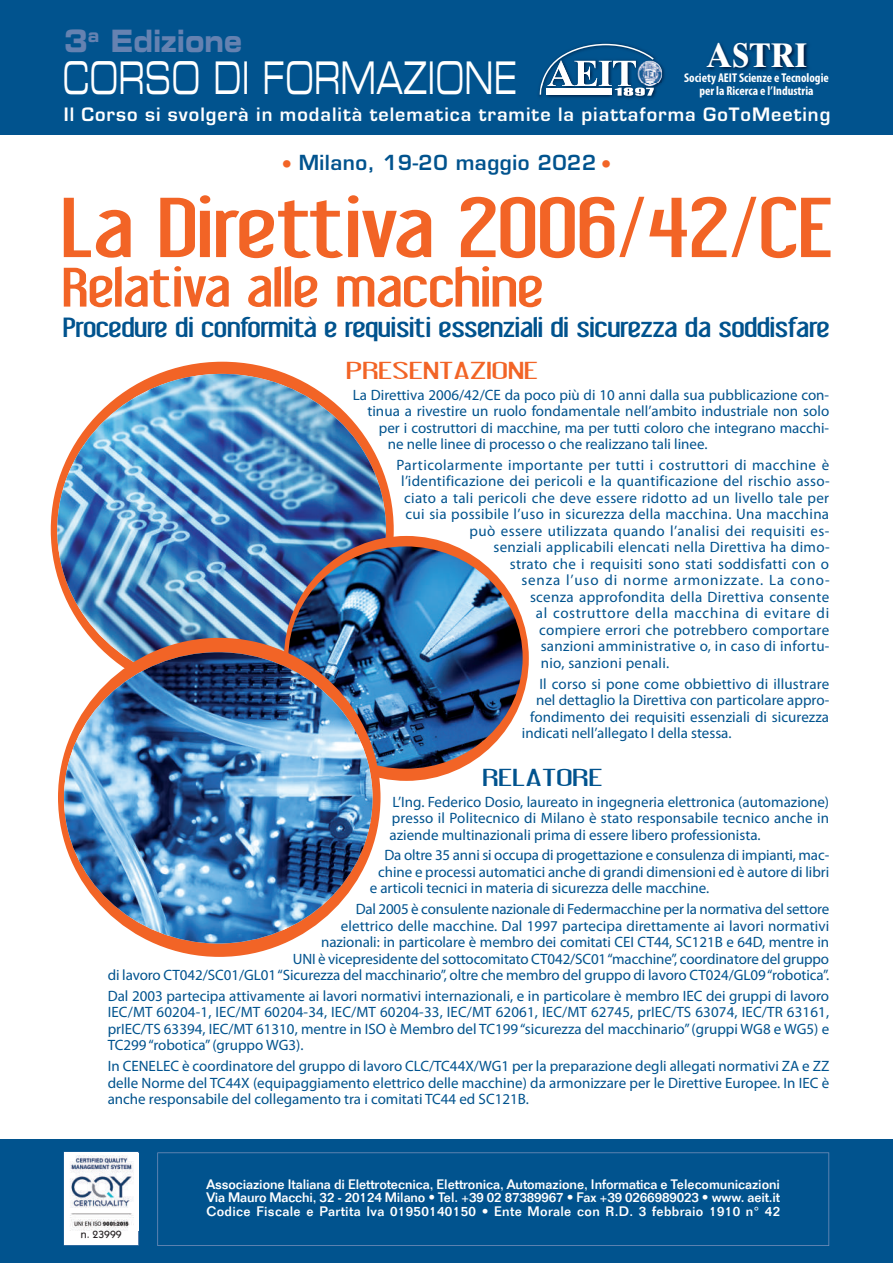
<style>
.page{position:relative;width:893px;height:1263px;background:#fff}
.page>*{position:absolute;margin:0;border:0;box-sizing:border-box;transform-origin:0 0}
.t1{font:82.5px "Impasto";color:#f26426}
.t2{font:54px "Impasto";color:#f26426}
.t3{font:45px "Eurostile Extended Two";color:#fff;scale:.59 1}
.t4{font:700 34.2px "Times Ten";color:#fff;scale:.92 1}
.t5{font:30.9px "Eurostile Bold Extended Two";color:#6582b1;scale:.78 1}
.t6{font:27px "Impasto";letter-spacing:-.005em;color:#01538e}
.t7{font:24px "Impasto Light Extraexpanded Reg";color:#f26426}
.t8{font:24px "Impasto Light Extraexpanded Reg";color:#01538e}
.t9{font:700 20.25px "Eurostile";letter-spacing:.05em;color:#fff}
.t10{font:600 20.25px "Eurostile";letter-spacing:.025em;color:#01538e}
.t11{font:15px/16.5px "Myriad Pro";color:#01538e;text-align:justify}
.t12{font:15px "Myriad Pro";letter-spacing:.02em;color:#01538e}
.t13{font:15px "Myriad Pro";letter-spacing:.03em;color:#01538e}
.t14{font:15px "Myriad Pro";letter-spacing:.025em;color:#01538e}
.t15{font:15px "Myriad Pro";letter-spacing:.045em;color:#01538e}
.t16{font:15px "Myriad Pro";letter-spacing:.055em;color:#01538e}
.t17{font:500 13.5px/13.5px "Folio";letter-spacing:.025em;color:#fff;text-align:justify}
.t18{font:700 condensed 12.75px/12.8px "Myriad Pro";color:#fff;text-align:center}
.t19{font:500 10.5px "Itc Kabel";color:#231f20}
.s1{font-weight:400;font-size:27px;color:#f26426}
</style>
<div class="page">
<div style="left:0;top:0;width:893px;height:134px;background:#01538e"></div>
<div style="left:0;top:1140px;width:893px;height:123px;background:#01538e"></div>
<svg style="left:157px;top:1152px;width:672px;height:94px"></svg>
<img style="left:707px;top:43px;width:102px;height:28px">
<img style="left:662px;top:67px;width:3px;height:15px">
<img style="left:655px;top:60px;width:7px;height:23px">
<img style="left:655px;top:83px;width:7px;height:11px">
<svg style="left:539px;top:43px;width:116px;height:56px"></svg>
<svg style="left:64px;top:1152px;width:75px;height:93px"></svg>
<div style="left:65px;top:1152px;width:73px;height:92px;background:#fff"></div>
<img style="left:70px;top:1155px;width:64px;height:75px">
<div style="left:51px;top:362px;width:343px;height:336px;background:#f26426;border-radius:50%"></div>
<img style="left:57px;top:374px;width:329px;height:312px;border-radius:50%">
<div style="left:284px;top:536px;width:245px;height:245px;background:#f26426;border-radius:50%"></div>
<img style="left:288px;top:546px;width:235px;height:223px;border-radius:50%">
<div style="left:58px;top:638px;width:322px;height:319px;background:#f26426;border-radius:50%"></div>
<img style="left:64px;top:652px;width:308px;height:291px;border-radius:50%">
<h3 class="t5" style="left:64px;top:30px;width:229px">3<sup>a</sup> Edizione</h3>
<h3 class="t4" style="left:706px;top:42px;width:111px">ASTRI</h3>
<p class="t18" style="left:684px;top:72px;width:146px">Society AEIT Scienze e Tecnologie per la Ricerca e l’Industria</p>
<h3 class="t9" style="left:64px;top:107px;width:768px">Il Corso si svolgerà in modalità telematica tramite la piattaforma GoToMeeting</h3>
<h3 class="t3" style="left:62px;top:62px;width:772px">CORSO DI FORMAZIONE</h3>
<h3 class="t10" style="left:283px;top:155px;width:328px"><span class="s1">•</span> Milano, 19-20 maggio 2022 <span class="s1">•</span></h3>
<h1 class="t1" style="left:64px;top:180px;width:773px">La Direttiva 2006/42/CE</h1>
<h2 class="t2" style="left:64px;top:256px;width:483px">Relativa alle macchine</h2>
<h3 class="t6" style="left:64px;top:311px;width:768px">Procedure di conformità e requisiti essenziali di sicurezza da soddisfare</h3>
<h3 class="t7" style="left:347px;top:362px;width:193px">PRESENTAZIONE</h3>
<p class="t11" style="left:353px;top:388px;width:478px">La Direttiva 2006/42/CE da poco più di 10 anni dalla sua pubblicazione con-</p>
<p class="t11" style="left:367px;top:404px;width:463px">tinua a rivestire un ruolo fondamentale nell’ambito industriale non solo</p>
<p class="t11" style="left:379px;top:421px;width:452px">per i costruttori di macchine, ma per tutti coloro che integrano macchi-</p>
<p class="t11" style="left:388px;top:437px;width:321px">ne nelle linee di processo o che realizzano tali linee.</p>
<p class="t13" style="left:397px;top:459px;width:434px">Particolarmente importante per tutti i costruttori di macchine è</p>
<p class="t12" style="left:401px;top:476px;width:430px">l’identificazione dei pericoli e la quantificazione del rischio asso-</p>
<p class="t12" style="left:404px;top:492px;width:426px">ciato a tali pericoli che deve essere ridotto ad un livello tale per</p>
<p class="t12" style="left:406px;top:509px;width:425px">cui sia possibile l’uso in sicurezza della macchina. Una macchina</p>
<p class="t13" style="left:469px;top:525px;width:362px">può essere utilizzata quando l’analisi dei requisiti es-</p>
<p class="t12" style="left:494px;top:542px;width:338px">senziali applicabili elencati nella Direttiva ha dimo-</p>
<p class="t12" style="left:510px;top:558px;width:321px">strato che i requisiti sono stati soddisfatti con o</p>
<p class="t16" style="left:521px;top:575px;width:310px">senza l’uso di norme armonizzate. La cono-</p>
<p class="t14" style="left:530px;top:591px;width:301px">scenza approfondita della Direttiva consente</p>
<p class="t15" style="left:536px;top:608px;width:295px">al costruttore della macchina di evitare di</p>
<p class="t12" style="left:539px;top:624px;width:291px">compiere errori che potrebbero comportare</p>
<p class="t12" style="left:541px;top:641px;width:290px">sanzioni amministrative o, in caso di infortu-</p>
<p class="t12" style="left:541px;top:657px;width:130px">nio, sanzioni penali.</p>
<p class="t11" style="left:539px;top:677px;width:291px">Il corso si pone come obbiettivo di illustrare</p>
<p class="t11" style="left:536px;top:693px;width:295px">nel dettaglio la Direttiva con particolare appro-</p>
<p class="t11" style="left:530px;top:710px;width:300px">fondimento dei requisiti essenziali di sicurezza</p>
<p class="t11" style="left:522px;top:726px;width:211px">indicati nell’allegato I della stessa.</p>
<h3 class="t8" style="left:483px;top:769px;width:122px">RELATORE</h3>
<p class="t11" style="left:390px;top:795px;width:441px">L’Ing. Federico Dosio, laureato in ingegneria elettronica (automazione) presso il Politecnico di Milano è stato responsabile tecnico anche in aziende multinazionali prima di essere libero professionista.</p>
<p class="t11" style="left:384px;top:848px;width:446px">Da oltre 35 anni si occupa di progettazione e consulenza di impianti, mac-</p>
<p class="t11" style="left:378px;top:865px;width:453px">chine e processi automatici anche di grandi dimensioni ed è autore di libri</p>
<p class="t11" style="left:370px;top:881px;width:341px">e articoli tecnici in materia di sicurezza delle macchine.</p>
<p class="t11" style="left:108px;top:902px;width:723px;text-align:right">Dal 2005 è consulente nazionale di Federmacchine per la normativa del settore<br>elettrico delle macchine. Dal 1997 partecipa direttamente ai lavori normativi<br>nazionali: in particolare è membro dei comitati CEI CT44, SC121B e 64D, mentre in<br>UNI è vicepresidente del sottocomitato CT042/SC01 “macchine”, coordinatore del gruppo<br>di lavoro CT042/SC01/GL01 “Sicurezza del macchinario”, oltre che membro del gruppo di lavoro CT024/GL09 “robotica”.</p>
<p class="t11" style="left:108px;top:989px;width:723px">Dal 2003 partecipa attivamente ai lavori normativi internazionali, e in particolare è membro IEC dei gruppi di lavoro IEC/MT 60204-1, IEC/MT 60204-34, IEC/MT 60204-33, IEC/MT 62061, IEC/MT 62745, prIEC/TS 63074, IEC/TR 63161, prIEC/TS 63394, IEC/MT 61310, mentre in ISO è Membro del TC199 “sicurezza del macchinario” (gruppi WG8 e WG5) e TC299 “robotica” (gruppo WG3).</p>
<p class="t11" style="left:108px;top:1059px;width:723px">In CENELEC è coordinatore del gruppo di lavoro CLC/TC44X/WG1 per la preparazione degli allegati normativi ZA e ZZ delle Norme del TC44X (equipaggiamento elettrico delle macchine) da armonizzare per le Direttive Europee. In IEC è anche responsabile del collegamento tra i comitati TC44 ed SC121B.</p>
<p class="t19" style="left:81px;top:1230px;width:42px">n. 23999</p>
<p class="t17" style="left:206px;top:1179px;width:575px">Associazione Italiana di Elettrotecnica, Elettronica, Automazione, Informatica e Telecomunicazioni Via Mauro Macchi, 32 - 20124 Milano • Tel. +39 02 87389967 • Fax +39 0266989023 • www. aeit.it Codice Fiscale e Partita Iva 01950140150 • Ente Morale con R.D. 3 febbraio 1910 n° 42</p>
</div>
